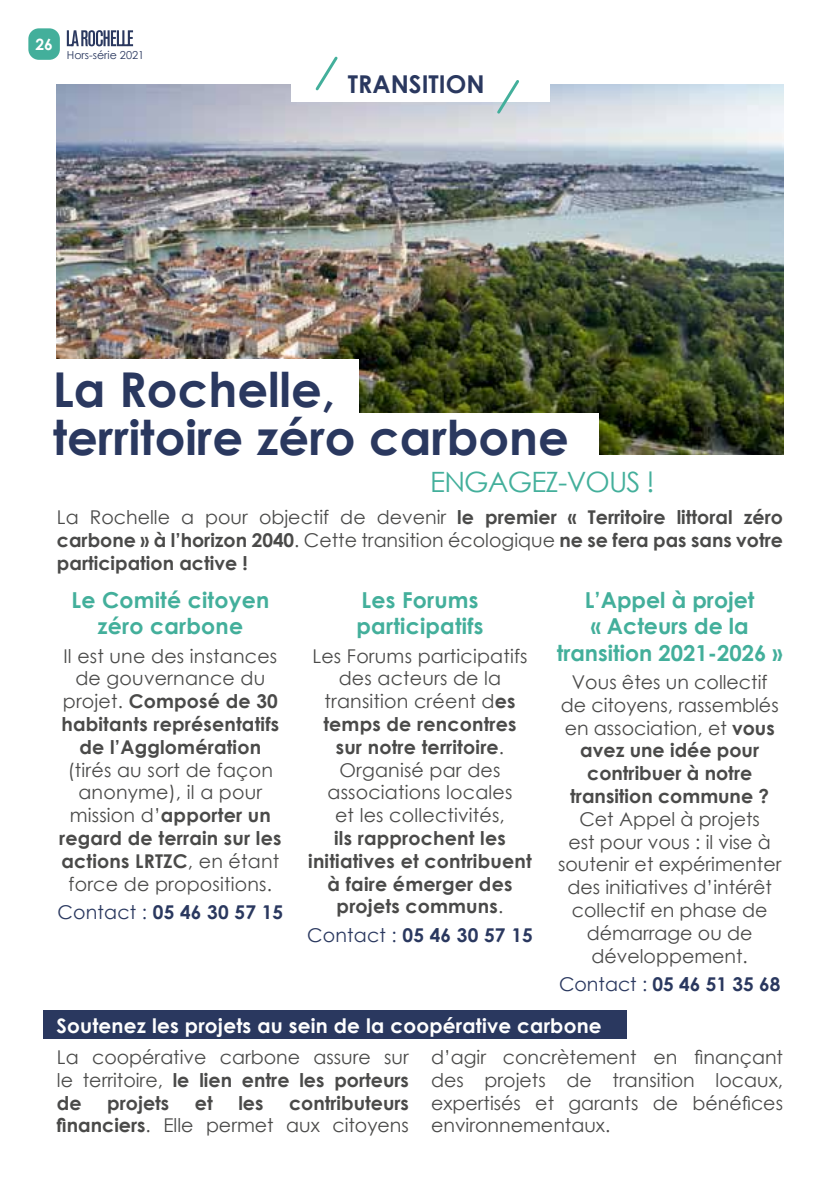
<style>
.page{position:relative;width:840px;height:1191px;background:#fff}
.page>*{position:absolute;margin:0;border:0;box-sizing:border-box;transform-origin:0 0}
.t1{font:700 48px/48px "Century Gothic";color:#2a385f}
.t2{font:28px "Century Gothic";letter-spacing:-.03em;color:#43af9b}
.t3{font:700 24.6px "Century Gothic";color:#2a385f}
.t4{font:700 22px/26.4px "Century Gothic";letter-spacing:.01em;color:#43af9b;text-align:center}
.t5{font:700 20px "Century Gothic";letter-spacing:.01em;color:#fff}
.t6{font:19px/22.8px "Century Gothic";color:#4a4a49;text-align:center}
.t7{font:700 19px/22.8px "Century Gothic";letter-spacing:.01em;color:#4a4a49;text-align:center}
.t8{font:700 19px "Century Gothic";letter-spacing:.01em;color:#2a385f}
.t9{font:700 15.6px "Century Gothic";color:#fff}
.t10{font:11px "Century Gothic";color:#2a385f}
.s1{font-weight:400}
.s2{font-weight:700}
</style>
<div class="page">
<div style="left:28px;top:28px;width:32px;height:32px;background:#43af9b;border-radius:11px"></div>
<svg style="left:67px;top:30px;width:66px;height:16px"></svg>
<div style="left:44px;top:1010px;width:582px;height:29px;background:#2a385f"></div>
<img style="left:57px;top:84px;width:725px;height:371px">
<div style="left:25px;top:413px;width:573px;height:53px;background:#fff"></div>
<div style="left:25px;top:359px;width:333px;height:63px;background:#fff"></div>
<div style="left:291px;top:67px;width:258px;height:34px;background:#fff"></div>
<svg style="left:315px;top:56px;width:23px;height:35px"></svg>
<svg style="left:494px;top:80px;width:27px;height:36px"></svg>
<p class="t9" style="left:35px;top:32px;width:19px">26</p>
<p class="t10" style="left:67px;top:47px;width:79px">Hors-série 2021</p>
<p class="t3" style="left:348px;top:66px;width:138px">TRANSITION</p>
<h1 class="t1" style="left:53px;top:363px;width:517px">La Rochelle,<br>territoire zéro carbone</h1>
<h2 class="t2" style="left:430px;top:462px;width:226px">ENGAGEZ-VOUS !</h2>
<p class="t7" style="left:57px;top:505px;width:727px;text-align:justify"><span class="s1">La Rochelle a pour objectif de devenir</span> le premier « Territoire littoral zéro carbone » à l’horizon 2040<span class="s1">. Cette transition écologique</span> ne se fera pas sans votre participation active !</p>
<p class="t4" style="left:71px;top:585px;width:199px">Le Comité citoyen zéro carbone</p>
<p class="t7" style="left:61px;top:643px;width:219px"><span class="s1">Il est une des instances de gouvernance du projet.</span> Composé de 30 habitants représentatifs de l’Agglomération</p>
<p class="t6" style="left:59px;top:758px;width:223px">(tirés au sort de façon anonyme), il a pour mission d’<span class="s2">apporter un regard de terrain sur les actions LRTZC</span>, en étant force de propositions.</p>
<p class="t8" style="left:57px;top:897px;width:227px"><span class="s1">Contact :</span> 05 46 30 57 15</p>
<p class="t4" style="left:556px;top:585px;width:227px">L’Appel à projet<br>« Acteurs de la transition 2021-2026 »</p>
<p class="t6" style="left:560px;top:670px;width:219px">Vous êtes un collectif de citoyens, rassemblés en association, et <span class="s2">vous avez une idée pour contribuer à notre transition commune ?</span></p>
<p class="t6" style="left:557px;top:807px;width:225px">Cet Appel à projets<br>est pour vous : il vise à soutenir et expérimenter des initiatives d’intérêt collectif en phase de démarrage ou de développement.</p>
<p class="t8" style="left:558px;top:969px;width:223px"><span class="s1">Contact :</span> 05 46 51 35 68</p>
<p class="t4" style="left:356px;top:585px;width:128px;text-align:left">Les Forums participatifs</p>
<p class="t6" style="left:312px;top:644px;width:217px">Les Forums participatifs des acteurs de la transition créent d<span class="s2">es temps de rencontres sur notre territoire</span>.<br>Organisé par des associations locales<br>et les collectivités,</p>
<p class="t7" style="left:308px;top:826px;width:225px">ils rapprochent les initiatives et contribuent à faire émerger des projets communs<span class="s1">.</span></p>
<p class="t8" style="left:307px;top:920px;width:227px"><span class="s1">Contact :</span> 05 46 30 57 15</p>
<p class="t5" style="left:57px;top:1010px;width:546px">Soutenez les projets au sein de la coopérative carbone</p>
<p class="t6" style="left:57px;top:1045px;width:353px;text-align:justify">La coopérative carbone assure sur le territoire, <span class="s2">le lien entre les porteurs de</span></p>
<p class="t7" style="left:57px;top:1090px;width:353px;text-align:right">contributeurs<br>financiers<span class="s1">. Elle permet aux citoyens</span></p>
<p class="t7" style="left:107px;top:1090px;width:63px">projets</p>
<p class="t7" style="left:195px;top:1090px;width:19px">et</p>
<p class="t7" style="left:238px;top:1090px;width:27px">les</p>
<p class="t6" style="left:431px;top:1045px;width:353px;text-align:justify">d’agir concrètement en finançant des projets de transition locaux, expertisés et garants de bénéfices environnementaux.</p>
</div>
